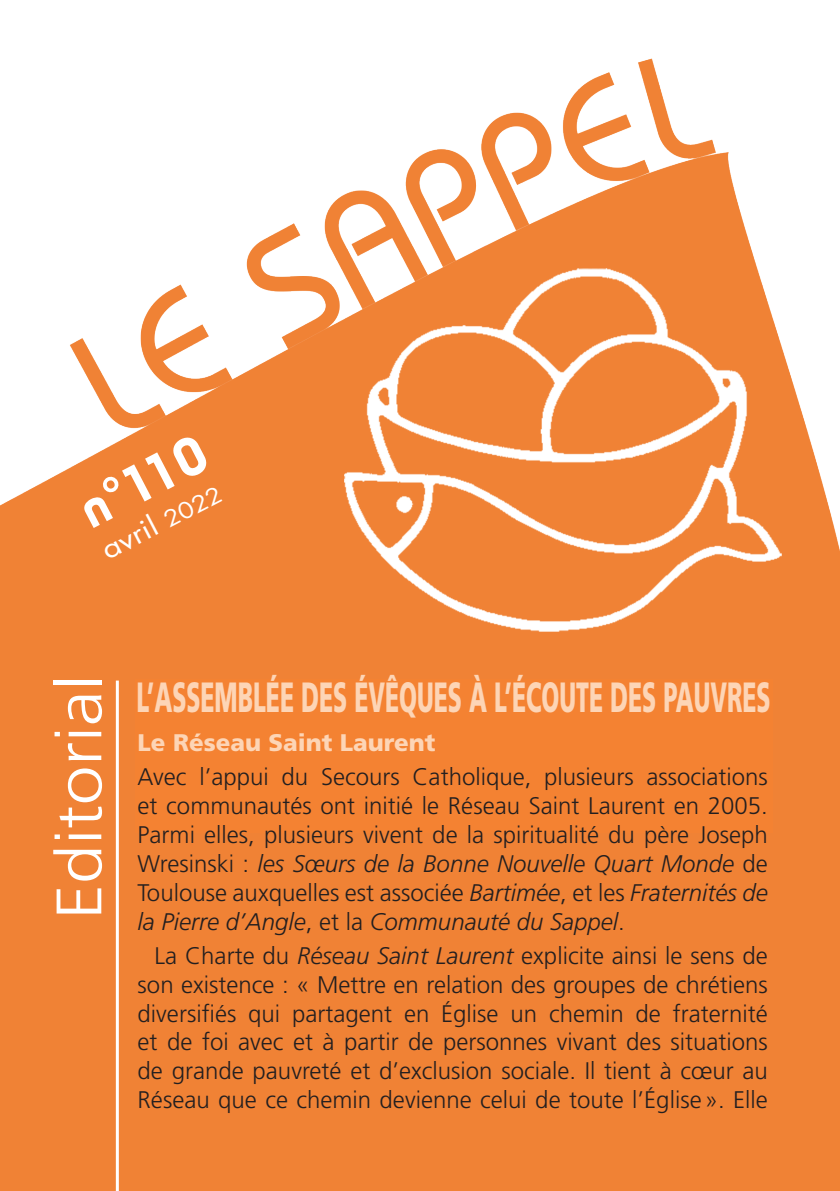
<style>
.page{position:relative;width:840px;height:1191px;background:#fff}
.page>*{position:absolute;margin:0;border:0;box-sizing:border-box;transform-origin:0 0}
.t1{font:300 64px "Frutiger";color:#fff;scale:1.11 1}
.t2{font:600 54px "Bauhaus";color:#fff}
.texte{font:900 42.2px "Frutiger";color:#fdd5b6;scale:.55 1}
.t3{font:27.6px "Futura";color:#fff;scale:1.15 1}
.texte-2{font:300 24px/28.8px "Frutiger";color:#231f20;text-align:justify}
.texte-3{font:900 24px "Frutiger";color:#fdd5b6}
.s1{font-size:22px}
.s2{font-style:italic}
</style>
<div class="page">
<img style="left:0;top:58px;width:839px;height:1133px">
<img style="left:334px;top:261px;width:454px;height:376px">
<div style="left:135px;top:679px;width:637px;height:153px;background:#f48232"></div>
<hr style="left:116px;top:680px;width:3px;height:511px;background:#fff">
<p class="t2" style="left:68px;top:483px;width:137px;rotate:-27deg">n°110</p>
<p class="t3" style="left:94px;top:534px;width:116px;rotate:-27deg">avril <span class="s1">2022</span></p>
<p class="t1" style="left:43px;top:919px;width:222px;rotate:-90deg">Editorial</p>
<p class="texte" style="left:136px;top:671px;width:1153px">L’ASSEMBLÉE DES ÉVÊQUES À L’ÉCOUTE DES PAUVRES</p>
<p class="texte-3" style="left:137px;top:728px;width:299px">Le Réseau Saint Laurent</p>
<p class="texte-2" style="left:137px;top:762px;width:631px">Avec l’appui du Secours Catholique, plusieurs associations et communautés ont initié le Réseau Saint Laurent en 2005.<br>Parmi elles, plusieurs vivent de la spiritualité du père Joseph Wresinski : <span class="s2">les Sœurs de la Bonne Nouvelle Quart Monde</span> de Toulouse auxquelles est associée <span class="s2">Bartimée</span>, et les <span class="s2">Fraternités de la Pierre d’Angle</span>, et la <span class="s2">Communauté du Sappel</span>.</p>
<p class="texte-2" style="left:137px;top:941px;width:631px;text-indent:17px">La Charte du <span class="s2">Réseau Saint Laurent</span> explicite ainsi le sens de son existence : « Mettre en relation des groupes de chrétiens diversifiés qui partagent en Église un chemin de fraternité et de foi avec et à partir de personnes vivant des situations de grande pauvreté et d’exclusion sociale. Il tient à cœur au Réseau que ce chemin devienne celui de toute l’Église». Elle</p>
</div>
